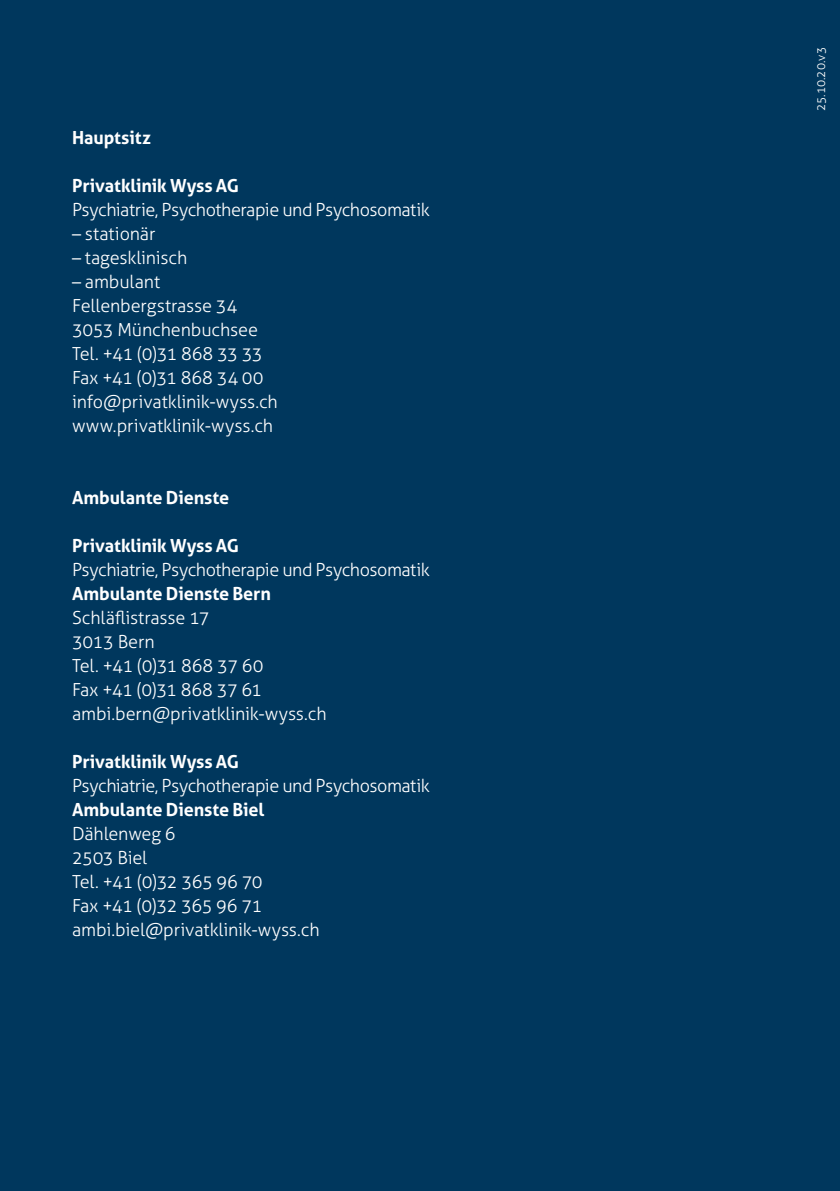
<style>
.page{position:relative;width:840px;height:1191px;background:#fff}
.page>*{position:absolute;margin:0;border:0;box-sizing:border-box;transform-origin:0 0}
.t1{font:300 18px/24px "Aller";letter-spacing:-.01em;color:#fff}
.t2{font:300 18px "Aller";letter-spacing:-.03em;color:#fff}
.t3{font:700 18px "Aller";letter-spacing:-.005em;color:#fff}
.t4{font:300 12px "Aller";color:#fff}
</style>
<div class="page">
<div style="left:0;top:0;width:839px;height:1191px;background:#00375d"></div>
<p class="t3" style="left:72px;top:127px;width:80px">Hauptsitz</p>
<p class="t3" style="left:72px;top:175px;width:168px">Privatklinik Wyss AG</p>
<p class="t2" style="left:72px;top:199px;width:359px">Psychiatrie, Psychotherapie und Psychosomatik</p>
<p class="t1" style="left:72px;top:222px;width:85px">– stationär</p>
<p class="t1" style="left:72px;top:246px;width:117px">– tagesklinisch</p>
<p class="t1" style="left:72px;top:270px;width:207px">– ambulant<br>Fellenbergstrasse 34<br>3053 Münchenbuchsee<br>Tel. +41 (0)31 868 33 33<br>Fax +41 (0)31 868 34 00 info@privatklinik-wyss.ch www.privatklinik-wyss.ch</p>
<p class="t3" style="left:72px;top:486px;width:158px">Ambulante Dienste</p>
<p class="t3" style="left:72px;top:534px;width:168px">Privatklinik Wyss AG</p>
<p class="t2" style="left:72px;top:559px;width:359px">Psychiatrie, Psychotherapie und Psychosomatik</p>
<p class="t3" style="left:72px;top:582px;width:200px">Ambulante Dienste Bern</p>
<p class="t1" style="left:72px;top:606px;width:256px">Schläflistrasse 17<br>3013 Bern<br>Tel. +41 (0)31 868 37 60<br>Fax +41 (0)31 868 37 61 ambi.bern@privatklinik-wyss.ch</p>
<p class="t3" style="left:72px;top:750px;width:168px">Privatklinik Wyss AG</p>
<p class="t2" style="left:72px;top:775px;width:359px">Psychiatrie, Psychotherapie und Psychosomatik</p>
<p class="t3" style="left:72px;top:798px;width:193px">Ambulante Dienste Biel</p>
<p class="t1" style="left:72px;top:822px;width:249px">Dählenweg 6<br>2503 Biel<br>Tel. +41 (0)32 365 96 70<br>Fax +41 (0)32 365 96 71 ambi.biel@privatklinik-wyss.ch</p>
<p class="t4" style="left:813px;top:111px;width:66px;rotate:-90deg">25.10.20.v3</p>
</div>
